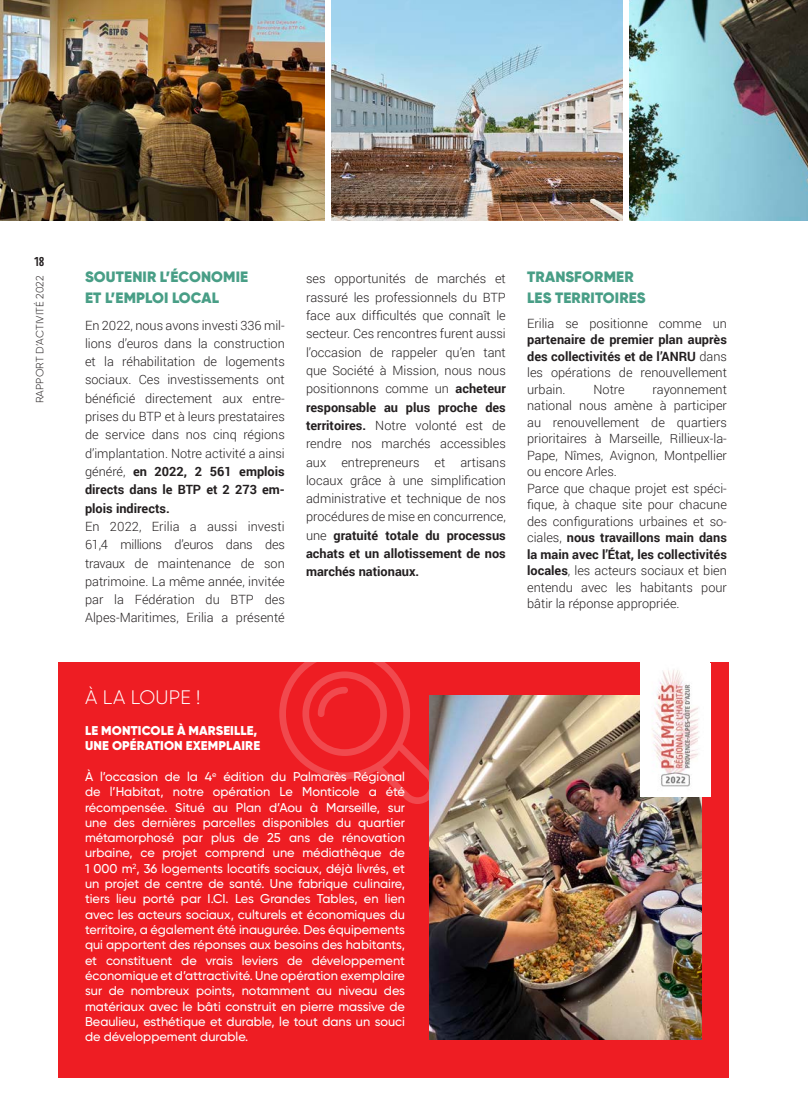
<style>
.page{position:relative;width:808px;height:1106px;background:#fff}
.page>*{position:absolute;margin:0;border:0;box-sizing:border-box;transform-origin:0 0}
.texte_courant{font:300 19.5px "Gilroy";letter-spacing:.01em;color:#fff}
.texte_courant-2{font:900 15px/21px "Gilroy";letter-spacing:.01em;color:#489e86}
.t1{font:700 13.5px "Marianina FY";color:#231f20}
.texte_courant-3{font:300 12.75px/18.3px "Roboto";color:#231f20;text-align:justify}
.texte_courant-4{font:500 12.75px/15.3px "Gilroy";color:#fff;text-align:justify}
.texte_courant-5{font:900 12.75px "Gilroy";letter-spacing:.01em;color:#fff}
.t2{font:300 10.5px "Gilroy";letter-spacing:.01em;color:#231f20}
.s1{font-weight:700}
</style>
<div class="page">
<img style="left:629px;top:0;width:179px;height:220px">
<div style="left:59px;top:662px;width:670px;height:415px;background:#ee1d23"></div>
<svg style="left:279px;top:662px;width:150px;height:142px"></svg>
<img style="left:429px;top:695px;width:273px;height:345px">
<div style="left:640px;top:653px;width:70px;height:143px;background:#fff"></div>
<img style="left:652px;top:670px;width:47px;height:117px">
<img style="left:0;top:0;width:324px;height:220px">
<img style="left:332px;top:0;width:290px;height:220px">
<p class="t1" style="left:34px;top:254px;width:12px">18</p>
<p class="t2" style="left:33px;top:403px;width:129px;rotate:-90deg">RAPPORT D’ACTIVITÉ 2022</p>
<p class="texte_courant-2" style="left:85px;top:266px;width:165px">SOUTENIR L’ÉCONOMIE<br>ET L’EMPLOI LOCAL</p>
<p class="texte_courant-3" style="left:85px;top:315px;width:201px">En 2022, nous avons investi 336 mil&shy;lions d’euros dans la construction et la réhabilitation de logements sociaux. Ces investissements ont bénéficié directement aux entre&shy;prises du BTP et à leurs prestataires de service dans nos cinq régions d’implantation. Notre activité a ainsi généré, <span class="s1">en 2022, 2 561 emplois directs dans le BTP et 2 273 em&shy;plois indirects.</span></p>
<p class="texte_courant-3" style="left:85px;top:517px;width:201px">En 2022, Erilia a aussi investi 61,4 millions d’euros dans des travaux de maintenance de son patrimoine. La même année, invitée par la Fédération du BTP des Alpes-Maritimes, Erilia a présenté</p>
<p class="texte_courant-3" style="left:306px;top:269px;width:201px">ses opportunités de marchés et rassuré les professionnels du BTP face aux difficultés que connaît le secteur. Ces rencontres furent aussi l’occasion de rappeler qu’en tant que Société à Mission, nous nous positionnons comme un <span class="s1">acheteur responsable au plus proche des territoires.</span> Notre volonté est de rendre nos marchés accessibles aux entrepreneurs et artisans locaux grâce à une simplification administrative et technique de nos procédures de mise en concurrence, une <span class="s1">gratuité totale du processus achats et un allotissement de nos marchés nationaux.</span></p>
<p class="texte_courant-2" style="left:527px;top:266px;width:120px">TRANSFORMER<br>LES TERRITOIRES</p>
<p class="texte_courant-3" style="left:527px;top:314px;width:201px;line-height:16.5px">Erilia se positionne comme un <span class="s1">partenaire de premier plan auprès des collectivités et de l’ANRU</span> dans les opérations de renouvellement urbain.</p>
<p class="texte_courant-3" style="left:593px;top:379px;width:33px">Notre</p>
<p class="texte_courant-3" style="left:527px;top:380px;width:201px;line-height:16.5px;text-indent:125px">rayonnement national nous amène à participer au renouvellement de quartiers prioritaires à Marseille, Rillieux-la-Pape, Nîmes, Avignon, Montpellier ou encore Arles.</p>
<p class="texte_courant-3" style="left:527px;top:479px;width:201px;line-height:16.5px">Parce que chaque projet est spéci&shy;fique, à chaque site pour chacune des configurations urbaines et so&shy;ciales, <span class="s1">nous travaillons main dans la main avec l’État, les collectivités locales</span>, les acteurs sociaux et bien entendu avec les habitants pour bâtir la réponse appropriée.</p>
<p class="texte_courant" style="left:85px;top:685px;width:117px">À LA LOUPE !</p>
<p class="texte_courant-5" style="left:85px;top:722px;width:174px">LE MONTICOLE À MARSEILLE,</p>
<p class="texte_courant-5" style="left:85px;top:737px;width:177px">UNE OPÉRATION EXEMPLAIRE</p>
<p class="texte_courant-4" style="left:85px;top:768px;width:321px">À l’occasion de la 4<sup>e</sup> édition du Palmarès Régional de l’Habitat, notre opération Le Monticole a été récompensée. Situé au Plan d’Aou à Marseille, sur une des dernières parcelles disponibles du quartier métamorphosé par plus de 25 ans de rénovation urbaine, ce projet comprend une médiathèque de 1 000 m<sup>2</sup>, 36 logements locatifs sociaux, déjà livrés, et un projet de centre de santé. Une fabrique culinaire, tiers lieu porté par I.CI. Les Grandes Tables, en lien avec les acteurs sociaux, culturels et économiques du territoire, a également été inaugurée. Des équipements qui apportent des réponses aux besoins des habitants, et constituent de vrais leviers de développement économique et d’attractivité. Une opération exemplaire sur de nombreux points, notamment au niveau des matériaux avec le bâti construit en pierre massive de Beaulieu, esthétique et durable, le tout dans un souci de développement durable.</p>
</div>
